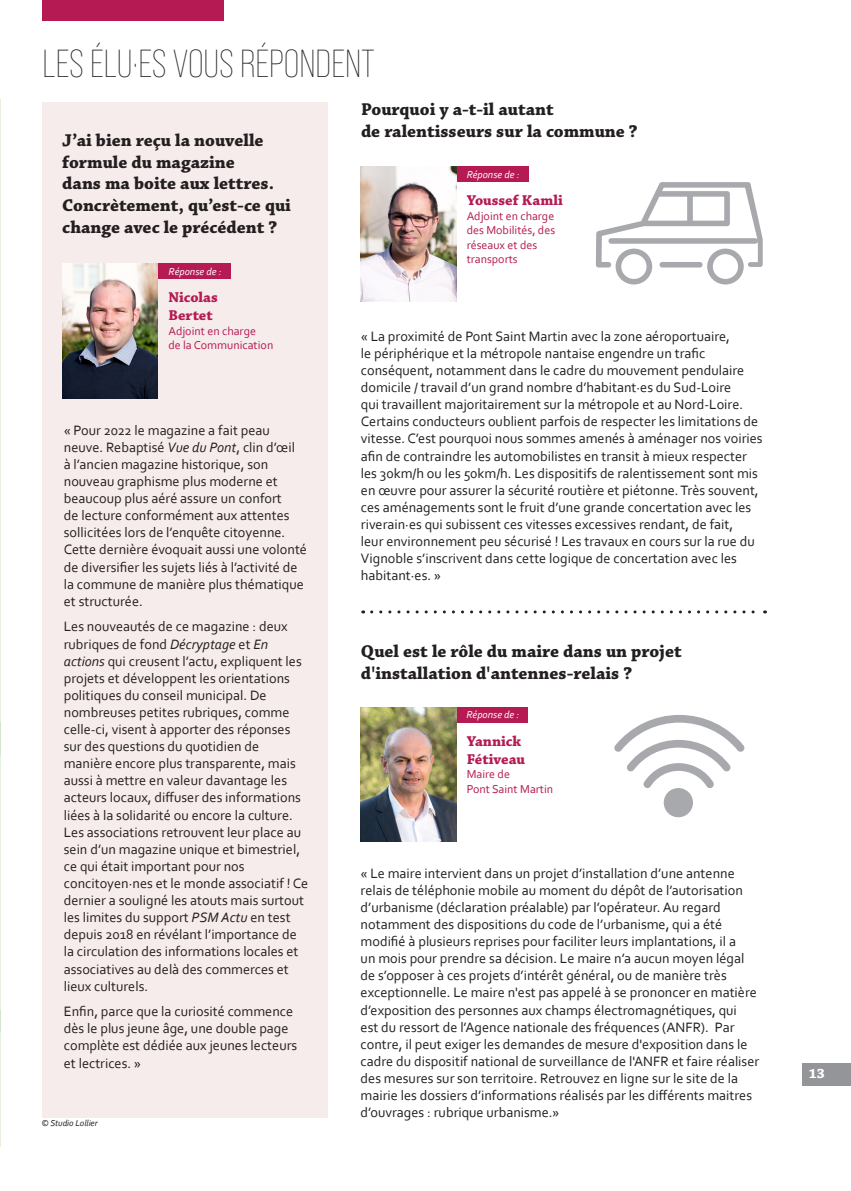
<style>
.page{position:relative;width:851px;height:1191px;background:#fff}
.page>*{position:absolute;margin:0;border:0;box-sizing:border-box;transform-origin:0 0}
.t1{font:300 39px "Bebas Neue Pro";color:#231f20}
.t2{font:700 18px/21.6px "Chaparral Pro";color:#231f20}
.t3{font:700 15px/18px "Chaparral Pro";color:#b51a53}
.t4{font:14.25px/17.1px "Corbel";color:#231f20}
.t5{font:700 14.25px "Chaparral Pro";color:#fff}
.t6{font:12px/14.4px "Corbel";color:#b51a53}
.t7{font:italic 10.5px "Corbel";color:#fff}
.t8{font:italic 9px "Corbel";color:#231f20}
.s1{font-style:italic}
</style>
<div class="page">
<hr style="left:0;top:99px;width:1px;height:1047px;background:#e7f0e1">
<svg style="left:0;top:722px;width:1px;height:310px"></svg>
<div style="left:43px;top:102px;width:284px;height:1015px;background:#f7ecec"></div>
<div style="left:456px;top:167px;width:72px;height:15px;background:#b51a53"></div>
<div style="left:158px;top:264px;width:72px;height:15px;background:#b51a53"></div>
<div style="left:456px;top:707px;width:72px;height:15px;background:#b51a53"></div>
<svg style="left:371px;top:610px;width:394px;height:3px"></svg>
<img style="left:62px;top:264px;width:96px;height:134px">
<img style="left:360px;top:167px;width:96px;height:134px">
<img style="left:361px;top:707px;width:95px;height:135px">
<div style="left:663px;top:788px;width:30px;height:29px;background:#a8a9ad;border-radius:50%"></div>
<svg style="left:614px;top:715px;width:130px;height:73px"></svg>
<svg style="left:596px;top:182px;width:166px;height:102px"></svg>
<div style="left:43px;top:0;width:181px;height:21px;background:#b51a53"></div>
<div style="left:801px;top:1063px;width:49px;height:23px;background:#939598"></div>
<h1 class="t1" style="left:43px;top:42px;width:334px">LES ÉLU·ES VOUS RÉPONDENT</h1>
<p class="t2" style="left:62px;top:130px;width:230px">J’ai bien reçu la nouvelle formule du magazine<br>dans ma boite aux lettres.<br>Concrètement, qu’est-ce qui change avec le précédent ?</p>
<p class="t7" style="left:169px;top:264px;width:54px">Réponse de :</p>
<p class="t3" style="left:168px;top:289px;width:51px">Nicolas<br>Bertet</p>
<p class="t6" style="left:168px;top:323px;width:106px">Adjoint en charge<br>de la Communication</p>
<p class="t4" style="left:64px;top:421px;width:245px">« Pour 2022 le magazine a fait peau neuve. Rebaptisé <span class="s1">Vue du Pont</span>, clin d’œil<br>à l’ancien magazine historique, son nouveau graphisme plus moderne et beaucoup plus aéré assure un confort<br>de lecture conformément aux attentes sollicitées lors de l’enquête citoyenne.<br>Cette dernière évoquait aussi une volonté de diversifier les sujets liés à l’activité de la commune de manière plus thématique et structurée.</p>
<p class="t4" style="left:64px;top:618px;width:246px">Les nouveautés de ce magazine : deux rubriques de fond <span class="s1">Décryptage</span> et <span class="s1">En actions</span> qui creusent l’actu, expliquent les projets et développent les orientations politiques du conseil municipal. De nombreuses petites rubriques, comme celle-ci, visent à apporter des réponses sur des questions du quotidien de manière encore plus transparente, mais aussi à mettre en valeur davantage les acteurs locaux, diffuser des informations liées à la solidarité ou encore la culture.<br>Les associations retrouvent leur place au sein d’un magazine unique et bimestriel, ce qui était important pour nos concitoyen·nes et le monde associatif ! Ce dernier a souligné les atouts mais surtout les limites du support <span class="s1">PSM Actu</span> en test depuis 2018 en révélant l’importance de la circulation des informations locales et associatives au delà des commerces et lieux culturels.</p>
<p class="t4" style="left:64px;top:1002px;width:235px">Enfin, parce que la curiosité commence dès le plus jeune âge, une double page complète est dédiée aux jeunes lecteurs et lectrices. »</p>
<p class="t8" style="left:41px;top:1117px;width:58px">© Studio Lollier</p>
<p class="t2" style="left:361px;top:99px;width:278px">Pourquoi y a-t-il autant<br>de ralentisseurs sur la commune ?</p>
<p class="t7" style="left:466px;top:167px;width:54px">Réponse de :</p>
<p class="t3" style="left:466px;top:192px;width:98px">Youssef Kamli</p>
<p class="t6" style="left:466px;top:208px;width:90px">Adjoint en charge des Mobilités, des réseaux et des transports</p>
<p class="t4" style="left:361px;top:327px;width:403px">« La proximité de Pont Saint Martin avec la zone aéroportuaire,<br>le périphérique et la métropole nantaise engendre un trafic conséquent, notamment dans le cadre du mouvement pendulaire domicile / travail d’un grand nombre d’habitant·es du Sud-Loire<br>qui travaillent majoritairement sur la métropole et au Nord-Loire.<br>Certains conducteurs oublient parfois de respecter les limitations de vitesse. C’est pourquoi nous sommes amenés à aménager nos voiries afin de contraindre les automobilistes en transit à mieux respecter les 30km/h ou les 50km/h. Les dispositifs de ralentissement sont mis en œuvre pour assurer la sécurité routière et piétonne. Très souvent, ces aménagements sont le fruit d’une grande concertation avec les riverain·es qui subissent ces vitesses excessives rendant, de fait,<br>leur environnement peu sécurisé ! Les travaux en cours sur la rue du Vignoble s’inscrivent dans cette logique de concertation avec les habitant·es. »</p>
<p class="t2" style="left:361px;top:641px;width:322px">Quel est le rôle du maire dans un projet d'installation d'antennes-relais ?</p>
<p class="t7" style="left:466px;top:708px;width:54px">Réponse de :</p>
<p class="t3" style="left:466px;top:732px;width:60px">Yannick<br>Fétiveau</p>
<p class="t6" style="left:466px;top:766px;width:88px">Maire de<br>Pont Saint Martin</p>
<p class="t4" style="left:360px;top:864px;width:400px">« Le maire intervient dans un projet d’installation d’une antenne relais de téléphonie mobile au moment du dépôt de l’autorisation d’urbanisme (déclaration préalable) par l’opérateur. Au regard notamment des dispositions du code de l’urbanisme, qui a été modifié à plusieurs reprises pour faciliter leurs implantations, il a<br>un mois pour prendre sa décision. Le maire n’a aucun moyen légal de s’opposer à ces projets d’intérêt général, ou de manière très exceptionnelle. Le maire n'est pas appelé à se prononcer en matière d’exposition des personnes aux champs électromagnétiques, qui<br>est du ressort de l’Agence nationale des fréquences (ANFR). Par contre, il peut exiger les demandes de mesure d'exposition dans le cadre du dispositif national de surveillance de l'ANFR et faire réaliser des mesures sur son territoire. Retrouvez en ligne sur le site de la mairie les dossiers d’informations réalisés par les différents maitres d’ouvrages : rubrique urbanisme.»</p>
<p class="t5" style="left:808px;top:1064px;width:18px">13</p>
</div>
